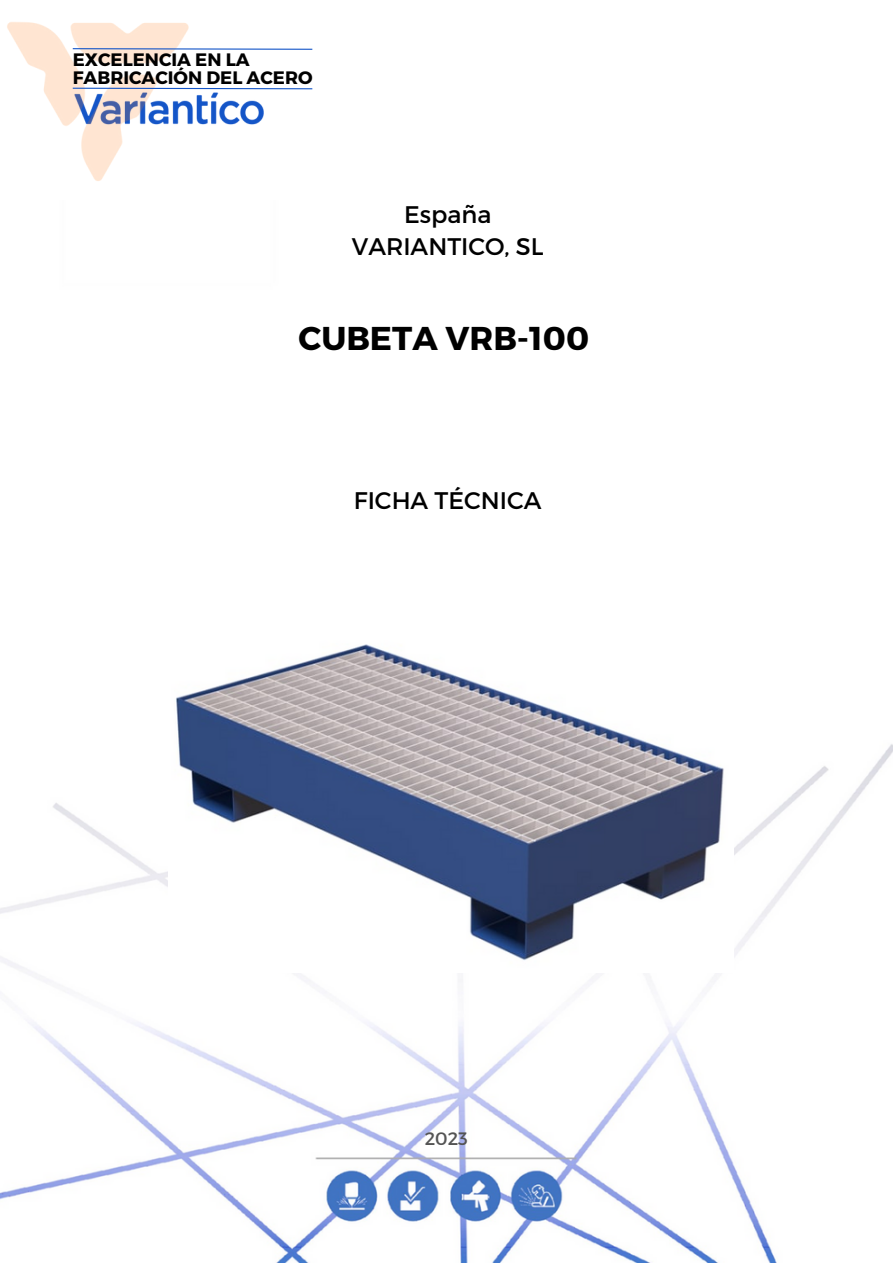
<style>
.page{position:relative;width:893px;height:1264px;background:#fff}
.page>*{position:absolute;margin:0;border:0;box-sizing:border-box;transform-origin:0 0}
.t1{font:700 33px "Montserrat";color:#000}
.t2{font:24px/32.5px "Montserrat";color:#000;text-align:center}
.t3{font:700 18px/18px "Montserrat";color:#000}
.t4{font:18px "Montserrat";color:#545454}
</style>
<div class="page">
<img style="left:0;top:744px;width:892px;height:517px">
<img style="left:192px;top:92px;width:72px;height:33px">
<img style="left:7px;top:22px;width:185px;height:159px">
<svg style="left:72px;top:48px;width:241px;height:2px"></svg>
<svg style="left:72px;top:87px;width:241px;height:3px"></svg>
<img style="left:168px;top:644px;width:566px;height:328px">
<p class="t3" style="left:73px;top:49px;width:241px">EXCELENCIA EN LA<br>FABRICACIÓN DEL ACERO</p>
<h2 class="t2" style="left:352px;top:197px;width:193px">España<br>VARIANTICO, SL</h2>
<h1 class="t1" style="left:298px;top:316px;width:292px">CUBETA VRB-100</h1>
<h2 class="t2" style="left:354px;top:482px;width:189px">FICHA TÉCNICA</h2>
<p class="t4" style="left:424px;top:1127px;width:45px">2023</p>
</div>
